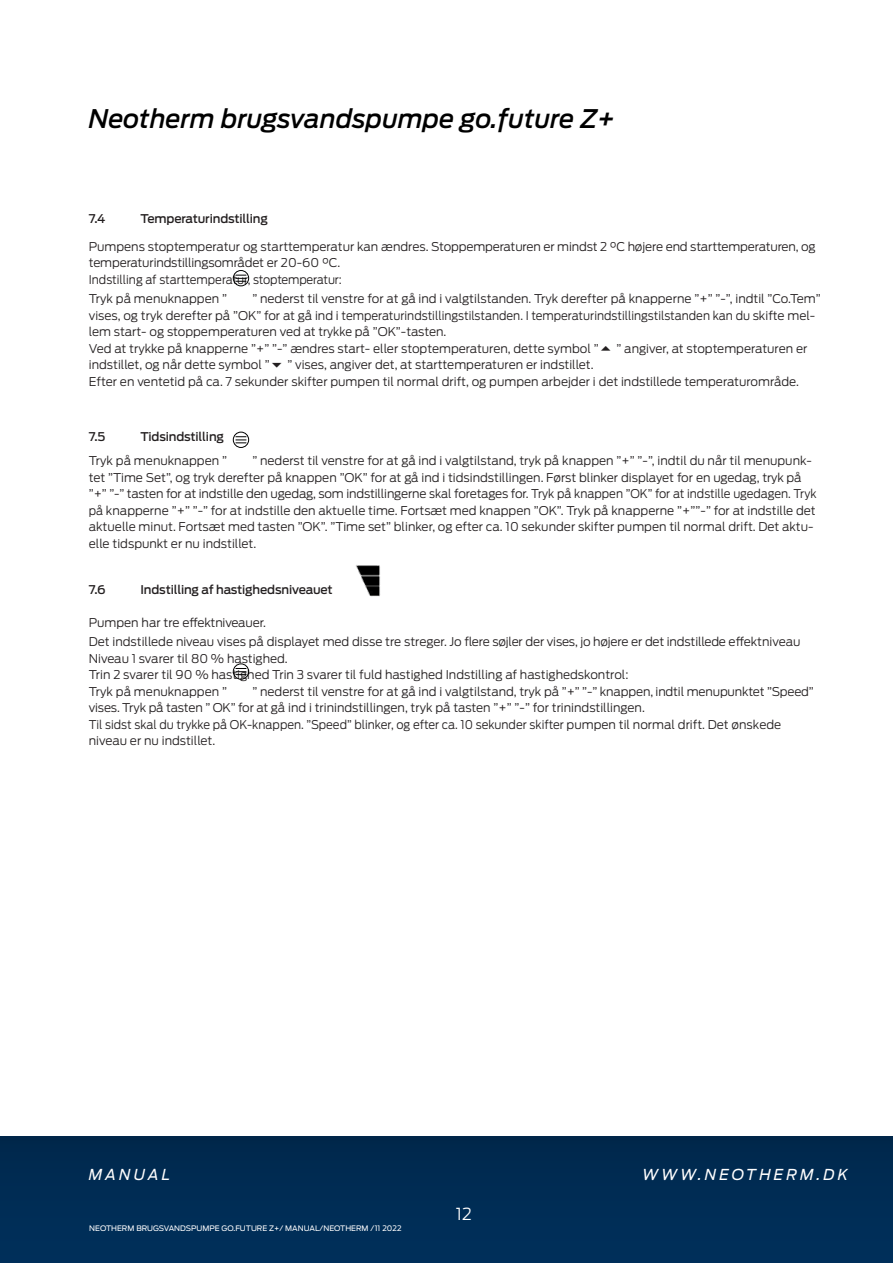
<style>
.page{position:relative;width:893px;height:1263px;background:#fff}
.page>*{position:absolute;margin:0;border:0;box-sizing:border-box;transform-origin:0 0}
.t1{font:italic 500 25.5px "Antenna";color:#000}
.t2{font:300 16.5px "Antenna";color:#fff}
.t3{font:italic 15px "Antenna";letter-spacing:.2em;color:#fff}
.t4{font:300 12px/16.5px "Antenna";color:#231f20}
.t5{font:500 12px "Antenna";letter-spacing:-.01em;color:#231f20}
.t6{font:7.5px "Antenna";color:#fff}
</style>
<div class="page">
<svg style="left:0;top:1137px;width:892px;height:126px;background:#002b53"></svg>
<svg style="left:892px;top:1137px;width:1px;height:126px"></svg>
<img style="left:356px;top:565px;width:25px;height:32px">
<div style="left:233px;top:270px;width:16px;height:16px;border:1px solid #000;border-radius:50%"></div>
<svg style="left:236px;top:275px;width:10px;height:7px"></svg>
<div style="left:233px;top:432px;width:16px;height:16px;border:1px solid #000;border-radius:50%"></div>
<svg style="left:236px;top:436px;width:10px;height:7px"></svg>
<div style="left:233px;top:663px;width:16px;height:17px;border:1px solid #000;border-radius:50%"></div>
<svg style="left:236px;top:668px;width:10px;height:7px"></svg>
<h1 class="t1" style="left:89px;top:103px;width:528px">Neotherm brugsvandspumpe go.future Z+</h1>
<p class="t5" style="left:89px;top:212px;width:18px">7.4</p>
<p class="t5" style="left:140px;top:212px;width:129px">Temperaturindstilling</p>
<p class="t4" style="left:89px;top:238px;width:728px">Pumpens stoptemperatur og starttemperatur kan ændres. Stoppemperaturen er mindst 2 °C højere end starttemperaturen, og temperaturindstillingsområdet er 20-60 °C.<br>Indstilling af starttemperatur, stoptemperatur:</p>
<p class="t4" style="left:89px;top:291px;width:140px">Tryk på menuknappen ”</p>
<p class="t4" style="left:89px;top:291px;width:733px;text-indent:164px">” nederst til venstre for at gå ind i valgtilstanden. Tryk derefter på knapperne ”+” ”-”, indtil ”Co.Tem” vises, og tryk derefter på ”OK” for at gå ind i temperaturindstillingstilstanden. I temperaturindstillingstilstanden kan du skifte mel&shy;lem start- og stoppemperaturen ved at trykke på ”OK”-tasten.<br>Ved at trykke på knapperne ”+” ”-” ændres start- eller stoptemperaturen, dette symbol ”</p>
<p class="t4" style="left:616px;top:340px;width:193px">” angiver, at stoptemperaturen er</p>
<p class="t4" style="left:89px;top:357px;width:182px">indstillet, og når dette symbol ”</p>
<p class="t4" style="left:89px;top:357px;width:712px;text-align:center">” vises, angiver det, at starttemperaturen er indstillet.<br>Efter en ventetid på ca. 7 sekunder skifter pumpen til normal drift, og pumpen arbejder i det indstillede temperaturområde.</p>
<p class="t5" style="left:89px;top:429px;width:18px">7.5</p>
<p class="t5" style="left:140px;top:429px;width:85px">Tidsindstilling</p>
<p class="t4" style="left:89px;top:453px;width:140px">Tryk på menuknappen ”</p>
<p class="t4" style="left:89px;top:453px;width:729px;text-indent:163px">” nederst til venstre for at gå ind i valgtilstand, tryk på knappen ”+” ”-”, indtil du når til menupunk&shy;tet ”Time Set”, og tryk derefter på knappen ”OK” for at gå ind i tidsindstillingen. Først blinker displayet for en ugedag, tryk på ”+” ”-” tasten for at indstille den ugedag, som indstillingerne skal foretages for. Tryk på knappen ”OK” for at indstille ugedagen. Tryk på knapperne ”+” ”-” for at indstille den aktuelle time. Fortsæt med knappen ”OK”. Tryk på knapperne ”+””-” for at indstille det aktuelle minut. Fortsæt med tasten ”OK”. ”Time set” blinker, og efter ca. 10 sekunder skifter pumpen til normal drift. Det aktu&shy;elle tidspunkt er nu indstillet.</p>
<p class="t5" style="left:89px;top:582px;width:18px">7.6</p>
<p class="t5" style="left:140px;top:582px;width:194px">Indstilling af hastighedsniveauet</p>
<p class="t4" style="left:89px;top:613px;width:713px;line-height:19.2px">Pumpen har tre effektniveauer.<br>Det indstillede niveau vises på displayet med disse tre streger. Jo flere søjler der vises, jo højere er det indstillede effektniveau</p>
<p class="t4" style="left:89px;top:650px;width:541px">Niveau 1 svarer til 80 % hastighed.<br>Trin 2 svarer til 90 % hastighed Trin 3 svarer til fuld hastighed Indstilling af hastighedskontrol:<br>Tryk på menuknappen ”</p>
<p class="t4" style="left:89px;top:683px;width:727px;text-indent:163px">” nederst til venstre for at gå ind i valgtilstand, tryk på ”+” ”-” knappen, indtil menupunktet ”Speed” vises. Tryk på tasten ” OK” for at gå ind i trinindstillingen, tryk på tasten ”+” ”-” for trinindstillingen.<br>Til sidst skal du trykke på OK-knappen. ”Speed” blinker, og efter ca. 10 sekunder skifter pumpen til normal drift. Det ønskede niveau er nu indstillet.</p>
<p class="t3" style="left:89px;top:1166px;width:83px">MANUAL</p>
<p class="t3" style="left:642px;top:1166px;width:207px">WWW.NEOTHERM.DK</p>
<h2 class="t2" style="left:456px;top:1204px;width:17px">12</h2>
<p class="t6" style="left:89px;top:1224px;width:314px">NEOTHERM BRUGSVANDSPUMPE GO.FUTURE Z+/ MANUAL/NEOTHERM /11 2022</p>
</div>
